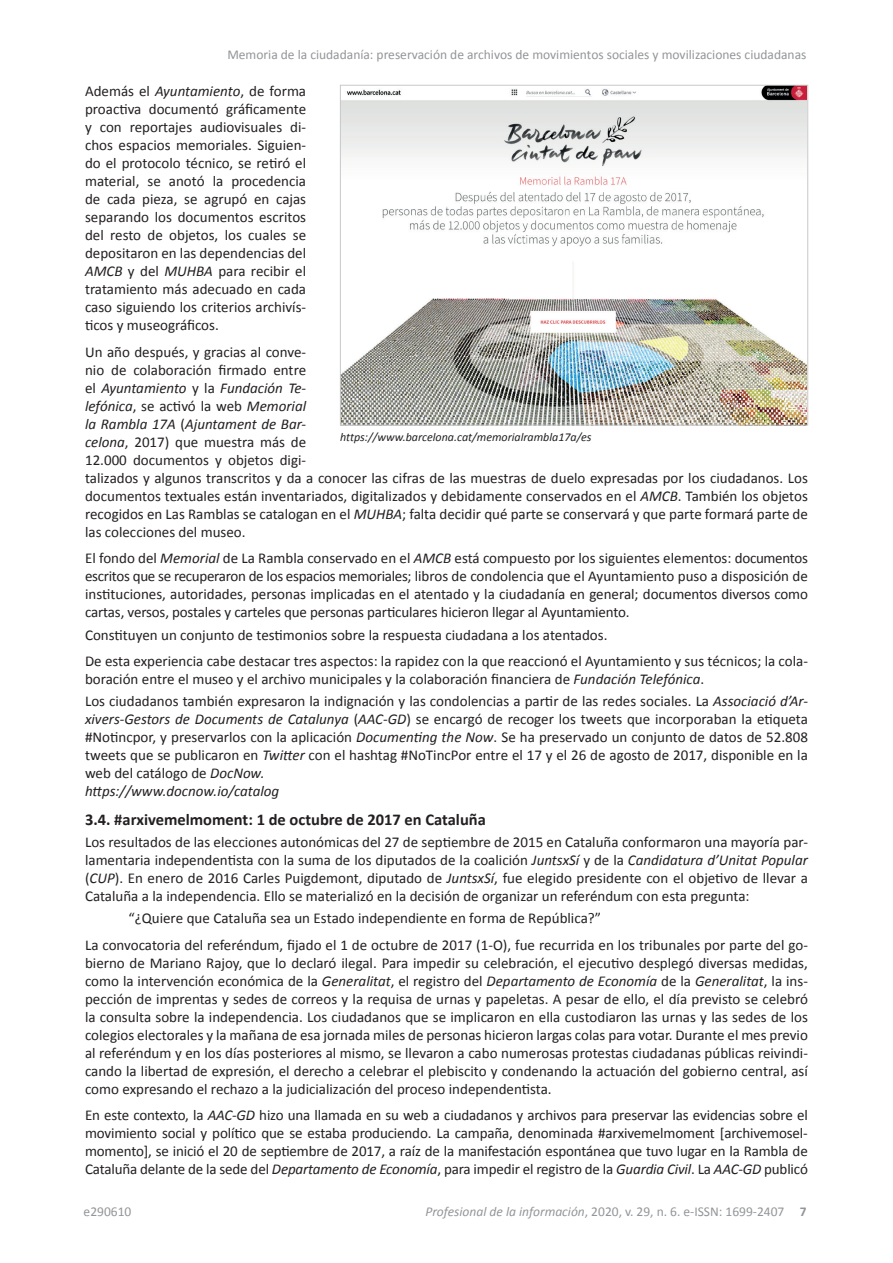
<style>
.page{position:relative;width:893px;height:1263px;background:#fff}
.page>*{position:absolute;margin:0;border:0;box-sizing:border-box;transform-origin:0 0}
.t1{font:700 16.5px "Calibri";color:#231f20}
.t2{font:15px/18px "Calibri";color:#231f20;text-align:justify}
.t3{font:13.5px "Calibri";color:#939598}
.t4{font:italic 12px "Calibri";color:#231f20}
.s1{font-style:italic}
.s2{font-weight:700}
</style>
<div class="page">
<img style="left:342px;top:87px;width:464px;height:336px">
<div style="left:340px;top:85px;width:468px;height:340px;border:1px solid #c7c8ca"></div>
<p class="t3" style="left:227px;top:46px;width:581px">Memoria de la ciudadanía: preservación de archivos de movimientos sociales y movilizaciones ciudadanas</p>
<p class="t2" style="left:85px;top:82px;width:223px">Además el <span class="s1">Ayuntamiento</span>, de forma proactiva documentó gráficamente y con reportajes audiovisuales di&shy;chos espacios memoriales. Siguien&shy;do el protocolo técnico, se retiró el material, se anotó la procedencia de cada pieza, se agrupó en cajas separando los documentos escritos del resto de objetos, los cuales se depositaron en las dependencias del <span class="s1">AMCB</span> y del <span class="s1">MUHBA</span> para recibir el tratamiento más adecuado en cada caso siguiendo los criterios archivís&shy;ticos y museográficos.</p>
<p class="t2" style="left:85px;top:342px;width:724px;text-align:left">Un año después, y gracias al conve-<br>nio de colaboración firmado entre<br>el <span class="s1">Ayuntamiento</span> y la <span class="s1">Fundación Te-<br>lefónica</span>, se activó la web <span class="s1">Memorial<br>la Rambla 17A</span> (<span class="s1">Ajuntament de Bar-<br>celona</span>, 2017) que muestra más de<br>12.000 documentos y objetos digi-<br>talizados y algunos transcritos y da a conocer las cifras de las muestras de duelo expresadas por los ciudadanos. Los documentos textuales están inventariados, digitalizados y debidamente conservados en el <span class="s1">AMCB</span>. También los objetos recogidos en Las Ramblas se catalogan en el <span class="s1">MUHBA</span>; falta decidir qué parte se conservará y que parte formará parte de las colecciones del museo.</p>
<p class="t2" style="left:85px;top:549px;width:724px">El fondo del <span class="s1">Memorial</span> de La Rambla conservado en el <span class="s1">AMCB</span> está compuesto por los siguientes elementos: documentos escritos que se recuperaron de los espacios memoriales; libros de condolencia que el Ayuntamiento puso a disposición de instituciones, autoridades, personas implicadas en el atentado y la ciudadanía en general; documentos diversos como cartas, versos, postales y carteles que personas particulares hicieron llegar al Ayuntamiento.</p>
<p class="t2" style="left:85px;top:621px;width:724px;line-height:26.5px">Constituyen un conjunto de testimonios sobre la respuesta ciudadana a los atentados.<br>De esta experiencia cabe destacar tres aspectos: la rapidez con la que reaccionó el Ayuntamiento y sus técnicos; la cola-</p>
<p class="t2" style="left:85px;top:667px;width:724px;line-height:22.2px">boración entre el museo y el archivo municipales y la colaboración financiera de <span class="s1">Fundación Telefónica</span>.<br>Los ciudadanos también expresaron la indignación y las condolencias a partir de las redes sociales. La <span class="s1">Associació d’Ar-</span></p>
<p class="t2" style="left:85px;top:710px;width:724px;text-align:left"><span class="s1">xivers-Gestors de Documents de Catalunya</span> (<span class="s1">AAC-GD</span>) se encargó de recoger los tweets que incorporaban la etiqueta #Notincpor, y preservarlos con la aplicación <span class="s1">Documenting the Now</span>. Se ha preservado un conjunto de datos de 52.808 tweets que se publicaron en <span class="s1">Twitter</span> con el hashtag #NoTincPor entre el 17 y el 26 de agosto de 2017, disponible en la web del catálogo de <span class="s1">DocNow.<br>https://www.docnow.io/catalog</span></p>
<p class="t1" style="left:85px;top:809px;width:402px">3.4. #arxivemelmoment: 1 de octubre de 2017 en Cataluña</p>
<p class="t2" style="left:85px;top:832px;width:724px">Los resultados de las elecciones autonómicas del 27 de septiembre de 2015 en Cataluña conformaron una mayoría par&shy;lamentaria independentista con la suma de los diputados de la coalición <span class="s1">JuntsxSí</span> y de la <span class="s1">Candidatura d’Unitat Popular </span>(<span class="s1">CUP</span>). En enero de 2016 Carles Puigdemont, diputado de <span class="s1">JuntsxSí</span>, fue elegido presidente con el objetivo de llevar a Cataluña a la independencia. Ello se materializó en la decisión de organizar un referéndum con esta pregunta:</p>
<p class="t2" style="left:85px;top:904px;width:723px;line-height:26.5px;text-indent:43px">“¿Quiere que Cataluña sea un Estado independiente en forma de República?”<br>La convocatoria del referéndum, fijado el 1 de octubre de 2017 (1-O), fue recurrida en los tribunales por parte del go-</p>
<p class="t2" style="left:85px;top:953px;width:724px">bierno de Mariano Rajoy, que lo declaró ilegal. Para impedir su celebración, el ejecutivo desplegó diversas medidas, como la intervención económica de la <span class="s1">Generalitat</span>, el registro del <span class="s1">Departamento de Economía</span> de la <span class="s1">Generalitat</span>, la ins&shy;pección de imprentas y sedes de correos y la requisa de urnas y papeletas. A pesar de ello, el día previsto se celebró la consulta sobre la independencia. Los ciudadanos que se implicaron en ella custodiaron las urnas y las sedes de los colegios electorales y la mañana de esa jornada miles de personas hicieron largas colas para votar. Durante el mes previo al referéndum y en los días posteriores al mismo, se llevaron a cabo numerosas protestas ciudadanas públicas reivindi&shy;cando la libertad de expresión, el derecho a celebrar el plebiscito y condenando la actuación del gobierno central, así como expresando el rechazo a la judicialización del proceso independentista.</p>
<p class="t2" style="left:85px;top:1105px;width:724px">En este contexto, la <span class="s1">AAC-GD</span> hizo una llamada en su web a ciudadanos y archivos para preservar las evidencias sobre el movimiento social y político que se estaba produciendo. La campaña, denominada #arxivemelmoment [archivemosel&shy;momento], se inició el 20 de septiembre de 2017, a raíz de la manifestación espontánea que tuvo lugar en la Rambla de Cataluña delante de la sede del <span class="s1">Departamento de Economía</span>, para impedir el registro de la <span class="s1">Guardia Civil</span>. La <span class="s1">AAC-GD</span> publicó</p>
<p class="t4" style="left:340px;top:429px;width:253px">https://www.barcelona.cat/memorialrambla17a/es</p>
<p class="t3" style="left:84px;top:1203px;width:49px">e290610</p>
<p class="t3" style="left:425px;top:1203px;width:383px"><span class="s1">Profesional de la información</span>, 2020, v. 29, n. 6. e-ISSN: 1699-2407 <span class="s2">7</span></p>
</div>
